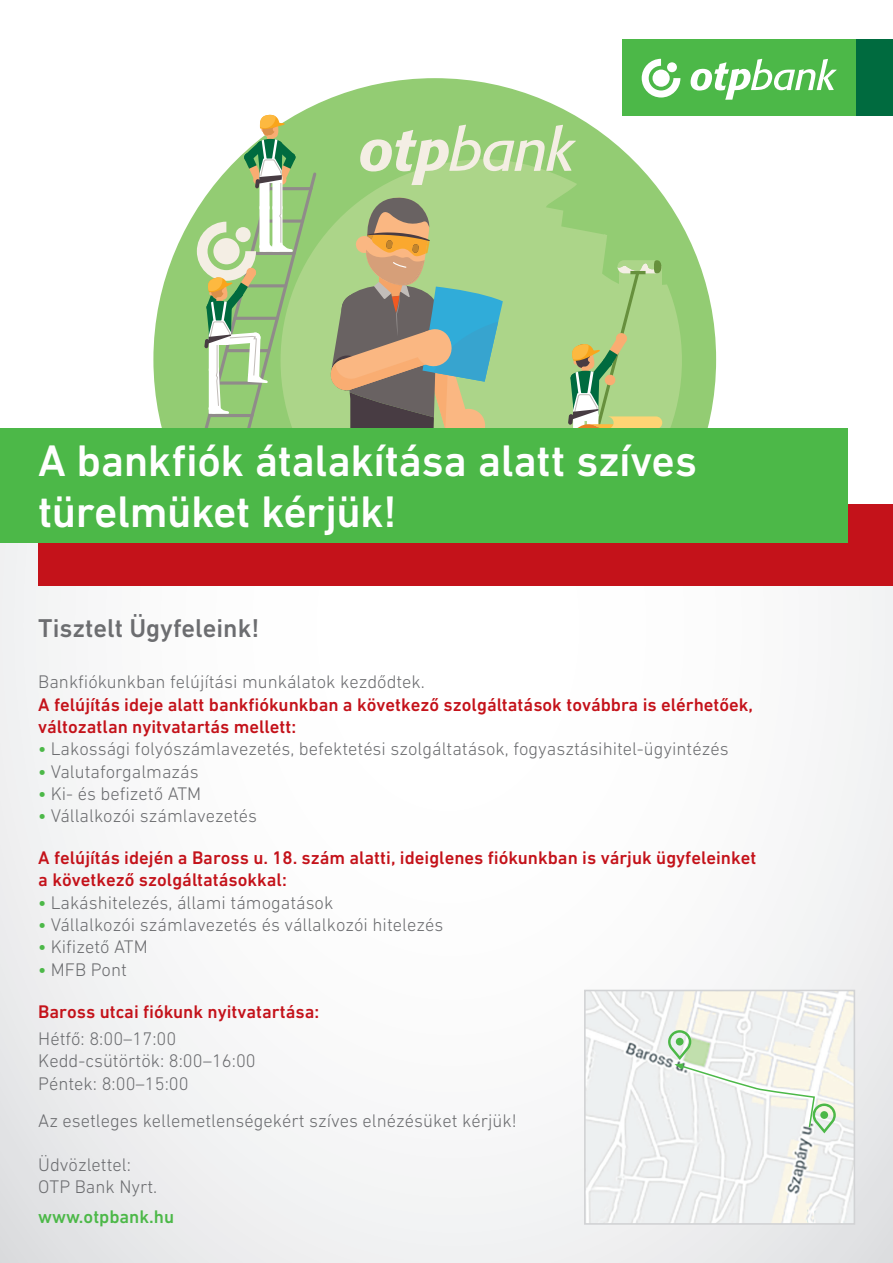
<style>
.page{position:relative;width:893px;height:1263px;background:#fff}
.page>*{position:absolute;margin:0;border:0;box-sizing:border-box;transform-origin:0 0}
.t1{font:500 45px/51px "DIN Next W1 G";letter-spacing:-.01em;color:#fff}
.t2{font:500 26.25px "DIN Next W1 G";color:#6c6d70}
.t3{font:300 18.6px/22.4px "DIN Next W1 G";color:#6c6d70}
.t4{font:500 18.6px/22.4px "DIN Next W1 G";color:#c4121a}
.t5{font:500 18.6px "DIN Next W1 G";color:#4cb848}
.s1{font-weight:500;font-size:18px;color:#4cb848}
</style>
<div class="page">
<div style="left:0;top:531px;width:893px;height:732px;background:linear-gradient(to bottom,#fcfafb,#eff1f2)"></div>
<svg style="left:153px;top:78px;width:563px;height:350px"></svg>
<svg style="left:319px;top:152px;width:363px;height:276px;fill:#acd589"></svg>
<svg style="left:359px;top:125px;width:217px;height:60px"></svg>
<svg style="left:189px;top:113px;width:130px;height:315px"></svg>
<svg style="left:329px;top:194px;width:174px;height:234px"></svg>
<svg style="left:529px;top:260px;width:133px;height:168px"></svg>
<div style="left:38px;top:504px;width:855px;height:81px;background:#c4121a"></div>
<div style="left:0;top:428px;width:848px;height:114px;background:#4cb848"></div>
<div style="left:622px;top:39px;width:234px;height:77px;background:#4cb848"></div>
<div style="left:856px;top:39px;width:37px;height:77px;background:#006b3f"></div>
<svg style="left:690px;top:59px;width:147px;height:41px"></svg>
<svg style="left:642px;top:59px;width:38px;height:39px"></svg>
<div style="left:652px;top:70px;width:18px;height:17px;background:#fff;border-radius:50%"></div>
<div style="left:667px;top:62px;width:10px;height:10px;background:#fff;border-radius:50%"></div>
<img style="left:587px;top:993px;width:265px;height:229px">
<div style="left:584px;top:990px;width:271px;height:235px;border:2px solid #d1d2d4"></div>
<svg style="left:668px;top:1030px;width:168px;height:103px"></svg>
<h1 class="t1" style="left:38px;top:435px;width:660px">A bankfiók átalakítása alatt szíves türelmüket kérjük!</h1>
<h2 class="t2" style="left:38px;top:613px;width:223px">Tisztelt Ügyfeleink!</h2>
<p class="t3" style="left:38px;top:671px;width:388px">Bankfiókunkban felújítási munkálatok kezdődtek.</p>
<p class="t4" style="left:38px;top:693px;width:716px">A felújítás ideje alatt bankfiókunkban a következő szolgáltatások továbbra is elérhetőek, változatlan nyitvatartás mellett:</p>
<p class="t3" style="left:38px;top:737px;width:692px"><span class="s1">•</span> Lakossági folyószámlavezetés, befektetési szolgáltatások, fogyasztásihitel-ügyintézés</p>
<p class="t3" style="left:38px;top:760px;width:162px"><span class="s1">•</span> Valutaforgalmazás</p>
<p class="t3" style="left:38px;top:782px;width:164px"><span class="s1">•</span> Ki- és befizető ATM</p>
<p class="t3" style="left:38px;top:804px;width:220px"><span class="s1">•</span> Vállalkozói számlavezetés</p>
<p class="t4" style="left:38px;top:846px;width:720px">A felújítás idején a Baross u. 18. szám alatti, ideiglenes fiókunkban is várjuk ügyfeleinket a következő szolgáltatásokkal:</p>
<p class="t3" style="left:38px;top:891px;width:297px"><span class="s1">•</span> Lakáshitelezés, állami támogatások</p>
<p class="t3" style="left:38px;top:913px;width:406px"><span class="s1">•</span> Vállalkozói számlavezetés és vállalkozói hitelezés</p>
<p class="t3" style="left:38px;top:935px;width:111px"><span class="s1">•</span> Kifizető ATM</p>
<p class="t3" style="left:38px;top:958px;width:90px"><span class="s1">•</span> MFB Pont</p>
<p class="t4" style="left:38px;top:1000px;width:282px">Baross utcai fiókunk nyitvatartása:</p>
<p class="t3" style="left:38px;top:1027px;width:219px">Hétfő: 8:00–17:00<br>Kedd-csütörtök: 8:00–16:00<br>Péntek: 8:00–15:00</p>
<p class="t3" style="left:38px;top:1109px;width:480px">Az esetleges kellemetlenségekért szíves elnézésüket kérjük!</p>
<p class="t3" style="left:38px;top:1153px;width:121px">Üdvözlettel:<br>OTP Bank Nyrt.</p>
<p class="t5" style="left:38px;top:1206px;width:137px">www.otpbank.hu</p>
</div>
